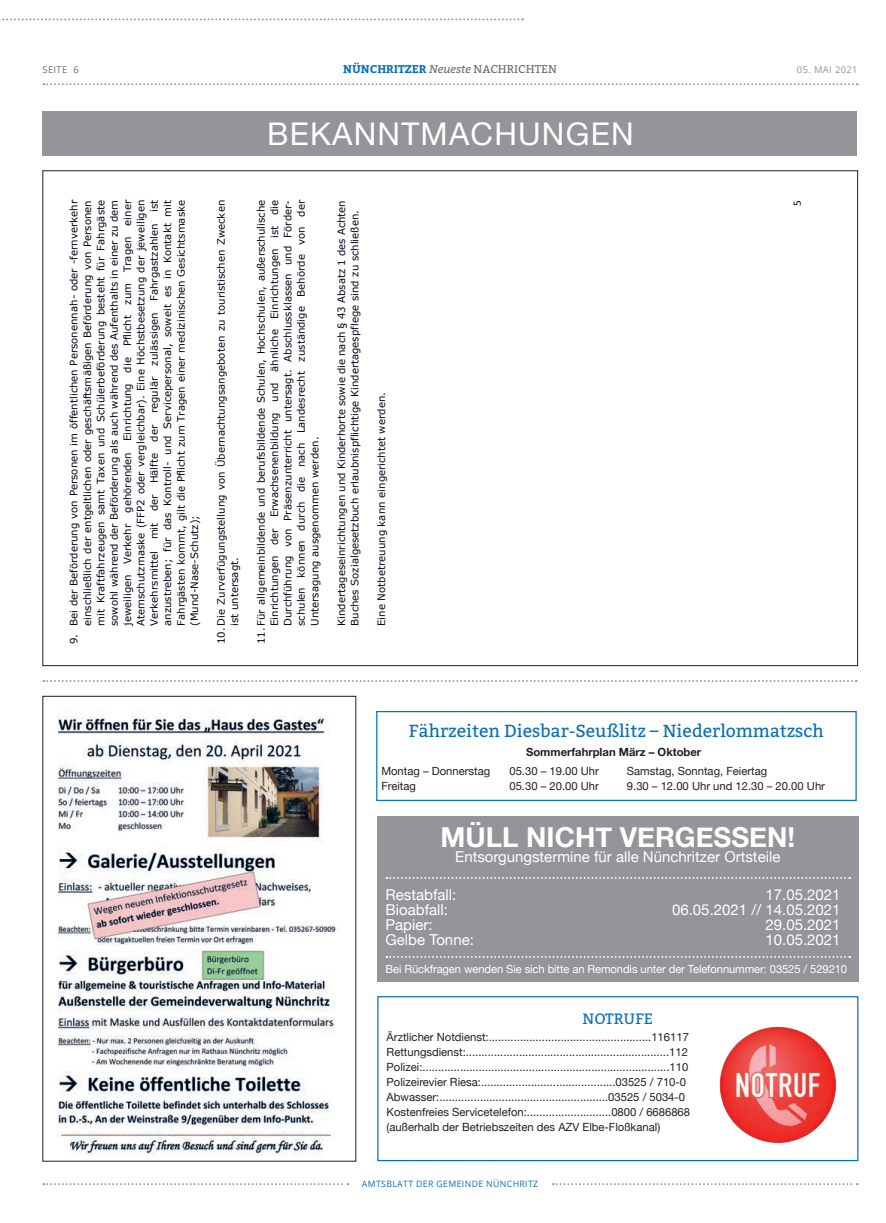
<style>
.page{position:relative;width:886px;height:1223px;background:#fff}
.page>*{position:absolute;margin:0;border:0;box-sizing:border-box;transform-origin:0 0}
.t1{font:31.25px "Helvetica Neue";letter-spacing:.04em;color:#fff}
.t2{font:700 27.5px "Helvetica Neue";color:#fff}
.t3{font:17.5px "Bitter";color:#0a70b8}
.t4{font:15px "Helvetica Neue";color:#fff}
.t5{font:15px "Bitter";color:#0a70b8}
.t6{font:11.25px/15px "Helvetica Neue";color:#231f20}
.t7{font:11.25px "Helvetica Neue";letter-spacing:-.01em;color:#fff}
.t8{font:700 11.25px "Bitter";color:#0a70b8}
.t9{font:700 11.25px "Helvetica Neue";color:#231f20}
.t10{font:11.25px "Calibri";color:#000516}
.t11{font:10.12px/13.4px "Verdana";letter-spacing:.005em;color:#000516;text-align:justify}
.t12{font:9.38px "Open Sans";letter-spacing:.04em;color:#939598}
.t13{font:9.38px "Open Sans";letter-spacing:.04em;color:#6c6d70}
.t14{font:8.75px "Open Sans";letter-spacing:.04em;color:#0a70b8}
.s1{font-weight:400;font-style:italic;color:#6c6d70}
.s2{font-weight:400;color:#6c6d70}
</style>
<div class="page">
<svg style="left:43px;top:83px;width:815px;height:2px"></svg>
<svg style="left:43px;top:1183px;width:305px;height:2px"></svg>
<svg style="left:553px;top:1183px;width:305px;height:2px"></svg>
<div style="left:43px;top:111px;width:814px;height:45px;background:#939598"></div>
<svg style="left:43px;top:680px;width:814px;height:2px"></svg>
<div style="left:377px;top:996px;width:481px;height:165px;border:1px solid #0a70b8"></div>
<div style="left:377px;top:816px;width:481px;height:165px;background:#939598"></div>
<svg style="left:386px;top:877px;width:464px;height:1px"></svg>
<svg style="left:386px;top:956px;width:464px;height:1px"></svg>
<img style="left:719px;top:1026px;width:118px;height:117px">
<img style="left:58px;top:711px;width:278px;height:445px">
<div style="left:376px;top:711px;width:481px;height:90px;border:1px solid #0078be"></div>
<svg style="left:0;top:18px;width:523px;height:2px"></svg>
<p class="t13" style="left:43px;top:63px;width:38px">SEITE 6</p>
<p class="t8" style="left:343px;top:61px;width:215px">NÜNCHRITZER <span class="s1">Neueste</span> <span class="s2">NACHRICHTEN</span></p>
<p class="t12" style="left:797px;top:63px;width:62px">05. MAI 2021</p>
<h1 class="t1" style="left:267px;top:111px;width:368px">BEKANNTMACHUNGEN</h1>
<p class="t11" style="left:67px;top:626px;width:427px;text-indent:-18px;rotate:-90deg">9. Bei der Beförderung von Personen im öffentlichen Personennah- oder -fernverkehr einschließlich der entgeltlichen oder geschäftsmäßigen Beförderung von Personen mit Kraftfahrzeugen samt Taxen und Schülerbeförderung besteht für Fahrgäste sowohl während der Beförderung als auch während des Aufenthalts in einer zu dem jeweiligen Verkehr gehörenden Einrichtung die Pflicht zum Tragen einer Atemschutzmaske (FFP2 oder vergleichbar). Eine Höchstbesetzung der jeweiligen Verkehrsmittel mit der Hälfte der regulär zulässigen Fahrgastzahlen ist anzustreben; für das Kontroll- und Servicepersonal, soweit es in Kontakt mit Fahrgästen kommt, gilt die Pflicht zum Tragen einer medizinischen Gesichtsmaske (Mund-Nase-Schutz);</p>
<p class="t11" style="left:214px;top:626px;width:427px;text-indent:-18px;rotate:-90deg">10. Die Zurverfügungstellung von Übernachtungsangeboten zu touristischen Zwecken ist untersagt.</p>
<p class="t11" style="left:254px;top:626px;width:428px;text-indent:-18px;rotate:-90deg">11. Für allgemeinbildende und berufsbildende Schulen, Hochschulen, außerschulische Einrichtungen der Erwachsenenbildung und ähnliche Einrichtungen ist die Durchführung von Präsenzunterricht untersagt. Abschlussklassen und Förder&shy;schulen können durch die nach Landesrecht zuständige Behörde von der Untersagung ausgenommen werden.</p>
<p class="t11" style="left:335px;top:626px;width:427px;rotate:-90deg">Kindertageseinrichtungen und Kinderhorte sowie die nach § 43 Absatz 1 des Achten<br>Buches Sozialgesetzbuch erlaubnispflichtige Kindertagespflege sind zu schließen.</p>
<p class="t11" style="left:375px;top:626px;width:235px;rotate:-90deg">Eine Notbetreuung kann eingerichtet werden.</p>
<p class="t10" style="left:789px;top:205px;width:7px;rotate:-90deg">5</p>
<h3 class="t3" style="left:409px;top:718px;width:416px">Fährzeiten Diesbar-Seußlitz – Niederlommatzsch</h3>
<p class="t9" style="left:526px;top:743px;width:177px">Sommerfahrplan März – Oktober</p>
<p class="t6" style="left:381px;top:764px;width:110px">Montag – Donnerstag</p>
<p class="t6" style="left:509px;top:764px;width:91px">05.30 – 19.00 Uhr</p>
<p class="t6" style="left:381px;top:778px;width:36px">Freitag</p>
<p class="t6" style="left:509px;top:778px;width:91px">05.30 – 20.00 Uhr</p>
<p class="t6" style="left:627px;top:764px;width:200px">Samstag, Sonntag, Feiertag<br>9.30 – 12.00 Uhr und 12.30 – 20.00 Uhr</p>
<h2 class="t2" style="left:441px;top:815px;width:104px">Müll nicht</h2>
<h2 class="t2" style="left:620px;top:815px;width:20px">vergessen</h2>
<h2 class="t2" style="left:787px;top:815px;width:9px">!</h2>
<h3 class="t4" style="left:455px;top:845px;width:327px">Entsorgungstermine für alle Nünchritzer Ortsteile</h3>
<h3 class="t4" style="left:385px;top:883px;width:72px">Restabfall:</h3>
<h3 class="t4" style="left:765px;top:883px;width:77px">17.05.2021</h3>
<h3 class="t4" style="left:385px;top:898px;width:64px">Bioabfall:</h3>
<h3 class="t4" style="left:672px;top:898px;width:170px">06.05.2021 // 14.05.2021</h3>
<h3 class="t4" style="left:385px;top:913px;width:49px">Papier:</h3>
<h3 class="t4" style="left:765px;top:913px;width:77px">29.05.2021</h3>
<h3 class="t4" style="left:385px;top:928px;width:90px">Gelbe Tonne:</h3>
<h3 class="t4" style="left:765px;top:928px;width:77px">10.05.2021</h3>
<p class="t7" style="left:385px;top:960px;width:463px">Bei Rückfragen wenden Sie sich bitte an Remondis unter der Telefonnummer: 03525 / 529210</p>
<h3 class="t5" style="left:582px;top:1007px;width:72px">NOTRUFE</h3>
<p class="t6" style="left:387px;top:1030px;width:305px">Ärztlicher Notdienst:....................................................116117<br>Rettungsdienst:.................................................................112<br>Polizei:...............................................................................110<br>Polizeirevier Riesa:...........................................03525 / 710-0<br>Abwasser:......................................................03525 / 5034-0<br>Kostenfreies Servicetelefon:...........................0800 / 6686868 (außerhalb der Betriebszeiten des AZV Elbe-Floßkanal)</p>
<p class="t14" style="left:362px;top:1177px;width:178px">AMTSBLATT DER GEMEINDE NÜNCHRITZ</p>
</div>
